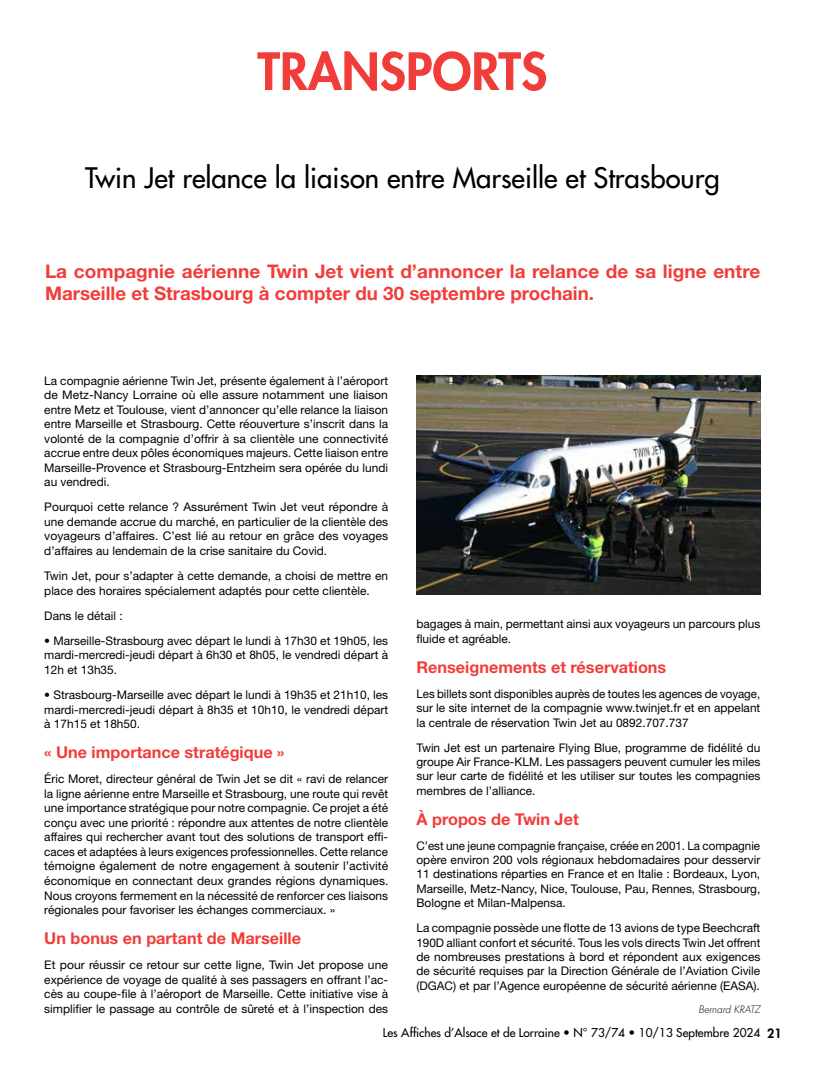
<style>
.page{position:relative;width:833px;height:1090px;background:#fff}
.page>*{position:absolute;margin:0;border:0;box-sizing:border-box;transform-origin:0 0}
.t1{font:800 50px "Futura Std";color:#f13d3a}
.t2{font:500 27.5px "Futura Std";color:#000}
.t3{font:700 18.75px/22.5px "Helvetica Neue LT Std";color:#f13d3a}
.t4{font:700 16.25px "Helvetica Neue LT Std";color:#f13d3a}
.t5{font:11.88px/14.5px "Helvetica Neue LT Std";color:#000;text-align:justify}
.t6{font:500 11.88px "Futura Std";color:#000}
.t7{font:italic 300 10px "Futura Std";color:#000}
.s1{font-weight:800;font-size:12.5px}
</style>
<div class="page">
<img style="left:416px;top:376px;width:344px;height:219px">
<h1 class="t1" style="left:257px;top:40px;width:291px">TRANSPORTS</h1>
<h2 class="t2" style="left:85px;top:161px;width:636px">Twin Jet relance la liaison entre Marseille et Strasbourg</h2>
<h3 class="t3" style="left:45px;top:259px;width:717px">La compagnie aérienne Twin Jet vient d’annoncer la relance de sa ligne entre<br>Marseille et Strasbourg à compter du 30 septembre prochain.</h3>
<p class="t5" style="left:44px;top:373px;width:345px">La compagnie aérienne Twin Jet, présente également à l’aéroport de Metz-Nancy Lorraine où elle assure notamment une liaison entre Metz et Toulouse, vient d’annoncer qu’elle relance la liaison entre Marseille et Strasbourg. Cette réouverture s’inscrit dans la volonté de la compagnie d’offrir à sa clientèle une connectivité accrue entre deux pôles économiques majeurs. Cette liaison entre Marseille-Provence et Strasbourg-Entzheim sera opérée du lundi au vendredi.</p>
<p class="t5" style="left:44px;top:499px;width:345px">Pourquoi cette relance ? Assurément Twin Jet veut répondre à une demande accrue du marché, en particulier de la clientèle des voyageurs d’affaires. C’est lié au retour en grâce des voyages d’affaires au lendemain de la crise sanitaire du Covid.</p>
<p class="t5" style="left:44px;top:568px;width:345px">Twin Jet, pour s’adapter à cette demande, a choisi de mettre en place des horaires spécialement adaptés pour cette clientèle.</p>
<p class="t5" style="left:44px;top:608px;width:80px">Dans le détail :</p>
<p class="t5" style="left:44px;top:633px;width:345px">• Marseille-Strasbourg avec départ le lundi à 17h30 et 19h05, les mardi-mercredi-jeudi départ à 6h30 et 8h05, le vendredi départ à 12h et 13h35.</p>
<p class="t5" style="left:44px;top:687px;width:345px">• Strasbourg-Marseille avec départ le lundi à 19h35 et 21h10, les mardi-mercredi-jeudi départ à 8h35 et 10h10, le vendredi départ à 17h15 et 18h50.</p>
<h3 class="t4" style="left:44px;top:742px;width:242px">« Une importance stratégique »</h3>
<p class="t5" style="left:44px;top:771px;width:345px">Éric Moret, directeur général de Twin Jet se dit « ravi de relancer la ligne aérienne entre Marseille et Strasbourg, une route qui revêt une importance stratégique pour notre compagnie. Ce projet a été conçu avec une priorité : répondre aux attentes de notre clientèle affaires qui rechercher avant tout des solutions de transport effi&shy;caces et adaptées à leurs exigences professionnelles. Cette relance témoigne également de notre engagement à soutenir l’activité économique en connectant deux grandes régions dynamiques.<br>Nous croyons fermement en la nécessité de renforcer ces liaisons régionales pour favoriser les échanges commerciaux. »</p>
<h3 class="t4" style="left:44px;top:928px;width:258px">Un bonus en partant de Marseille</h3>
<p class="t5" style="left:44px;top:957px;width:345px">Et pour réussir ce retour sur cette ligne, Twin Jet propose une expérience de voyage de qualité à ses passagers en offrant l’ac&shy;cès au coupe-file à l’aéroport de Marseille. Cette initiative vise à simplifier le passage au contrôle de sûreté et à l’inspection des</p>
<p class="t5" style="left:416px;top:617px;width:345px">bagages à main, permettant ainsi aux voyageurs un parcours plus fluide et agréable.</p>
<h3 class="t4" style="left:416px;top:657px;width:251px">Renseignements et réservations</h3>
<p class="t5" style="left:416px;top:686px;width:345px">Les billets sont disponibles auprès de toutes les agences de voyage, sur le site internet de la compagnie www.twinjet.fr et en appelant la centrale de réservation Twin Jet au 0892.707.737</p>
<p class="t5" style="left:416px;top:740px;width:345px">Twin Jet est un partenaire Flying Blue, programme de fidélité du groupe Air France-KLM. Les passagers peuvent cumuler les miles sur leur carte de fidélité et les utiliser sur toutes les compagnies membres de l’alliance.</p>
<h3 class="t4" style="left:416px;top:809px;width:164px">À propos de Twin Jet</h3>
<p class="t5" style="left:416px;top:838px;width:345px">C’est une jeune compagnie française, créée en 2001. La compagnie opère environ 200 vols régionaux hebdomadaires pour desservir 11 destinations réparties en France et en Italie : Bordeaux, Lyon, Marseille, Metz-Nancy, Nice, Toulouse, Pau, Rennes, Strasbourg, Bologne et Milan-Malpensa.</p>
<p class="t5" style="left:416px;top:920px;width:345px">La compagnie possède une flotte de 13 avions de type Beechcraft 190D alliant confort et sécurité. Tous les vols directs Twin Jet offrent de nombreuses prestations à bord et répondent aux exigences de sécurité requises par la Direction Générale de l’Aviation Civile (DGAC) et par l’Agence européenne de sécurité aérienne (EASA).</p>
<p class="t7" style="left:698px;top:1003px;width:63px">Bernard KRATZ</p>
<p class="t6" style="left:383px;top:1025px;width:400px">Les Affiches d’Alsace et de Lorraine • N° 73/74 • 10/13 Septembre 2024 <span class="s1">21</span></p>
</div>
